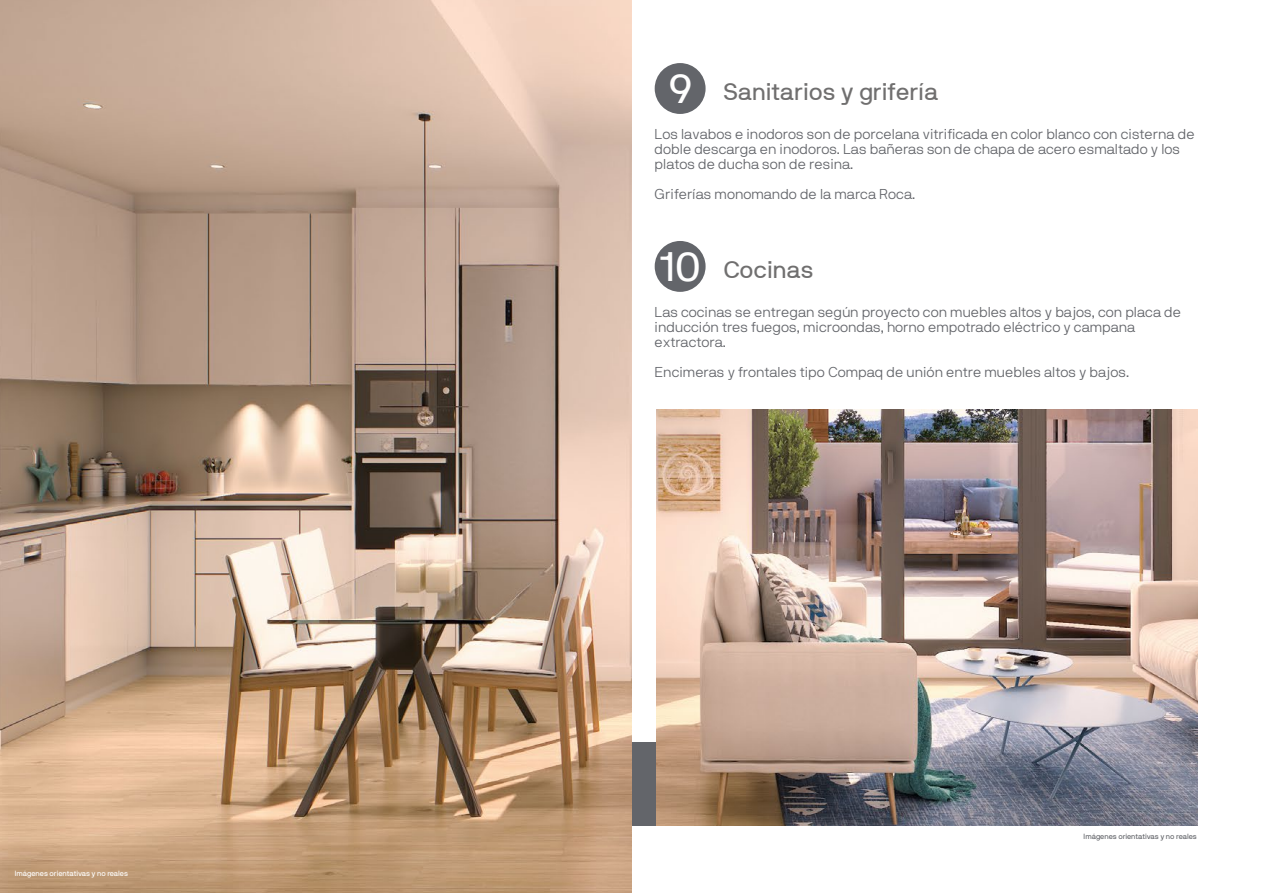
<style>
.page{position:relative;width:1263px;height:893px;background:#fff}
.page>*{position:absolute;margin:0;border:0;box-sizing:border-box;transform-origin:0 0}
.t1{font:24px "NB International Regular Webfont";color:#706f6f}
.t2{font:300 14.25px/15px "NB International Pro";color:#63656a}
.t3{font:7.5px "NB International Pro";color:#fff}
.t4{font:7.5px "NB International Pro";color:#63656a}
.s1{font-size:41.1px;color:#fff}
</style>
<div class="page">
<div style="left:629px;top:742px;width:569px;height:83px;background:#63656a"></div>
<img style="left:656px;top:409px;width:542px;height:416px">
<div style="left:655px;top:63px;width:51px;height:51px;background:#63656a;border-radius:50%"></div>
<div style="left:655px;top:241px;width:51px;height:51px;background:#63656a;border-radius:50%"></div>
<img style="left:0;top:0;width:631px;height:893px">
<p class="t3" style="left:15px;top:869px;width:115px">Imágenes orientativas y no reales</p>
<h1 class="t1" style="left:668px;top:78px;width:271px"><span class="s1">9</span> Sanitarios y grifería</h1>
<p class="t2" style="left:655px;top:127px;width:541px">Los lavabos e inodoros son de porcelana vitrificada en color blanco con cisterna de doble descarga en inodoros. Las bañeras son de chapa de acero esmaltado y los platos de ducha son de resina.</p>
<p class="t2" style="left:655px;top:187px;width:262px">Griferías monomando de la marca Roca.</p>
<h1 class="t1" style="left:660px;top:256px;width:155px"><span class="s1">10</span> Cocinas</h1>
<p class="t2" style="left:655px;top:304px;width:528px">Las cocinas se entregan según proyecto con muebles altos y bajos, con placa de inducción tres fuegos, microondas, horno empotrado eléctrico y campana extractora.</p>
<p class="t2" style="left:655px;top:364px;width:476px">Encimeras y frontales tipo Compaq de unión entre muebles altos y bajos.</p>
<p class="t4" style="left:1084px;top:832px;width:115px">Imágenes orientativas y no reales</p>
</div>
